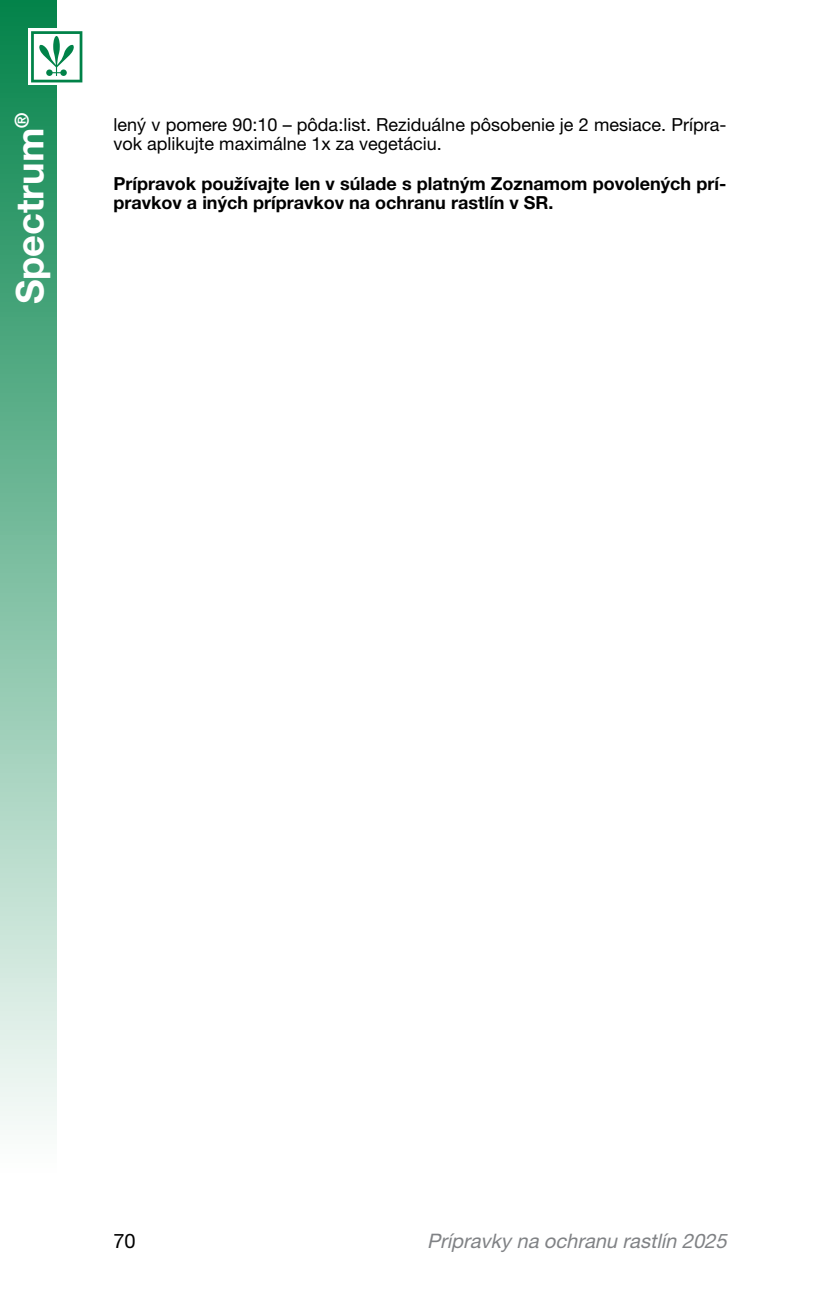
<style>
.page{position:relative;width:840px;height:1304px;background:#fff}
.page>*{position:absolute;margin:0;border:0;box-sizing:border-box;transform-origin:0 0}
.t1{font:700 38px "Helvetica Neue LT Pro";color:#fff}
.t2{font:italic 20px "Helvetica Lucia Neue";color:#808285}
.t3{font:20px "Helvetica Lucia Neue";color:#000}
.t4{font:700 18px/19.6px "Helvetica Lucia Neue";color:#000}
.t5{font:18px/19.6px "Helvetica Lucia Neue";color:#000}
</style>
<div class="page">
<div style="left:0;top:0;width:57px;height:1196px;background:linear-gradient(to bottom,#04834a,#fff)"></div>
<svg style="left:28px;top:29px;width:55px;height:56px"></svg>
<svg style="left:31px;top:31px;width:51px;height:51px"></svg>
<h1 class="t1" style="left:6px;top:304px;width:193px;rotate:-90deg">Spectrum®</h1>
<p class="t5" style="left:113px;top:114px;width:614px">lený v pomere 90:10 – pôda:list. Reziduálne pôsobenie je 2 mesiace. Prípra&shy;vok aplikujte maximálne 1x za vegetáciu.</p>
<p class="t4" style="left:113px;top:173px;width:614px">Prípravok používajte len v súlade s platným Zoznamom povolených prí&shy;pravkov a iných prípravkov na ochranu rastlín v SR.</p>
<p class="t3" style="left:113px;top:1229px;width:24px">70</p>
<p class="t2" style="left:427px;top:1229px;width:306px">Prípravky na ochranu rastlín 2025</p>
</div>
